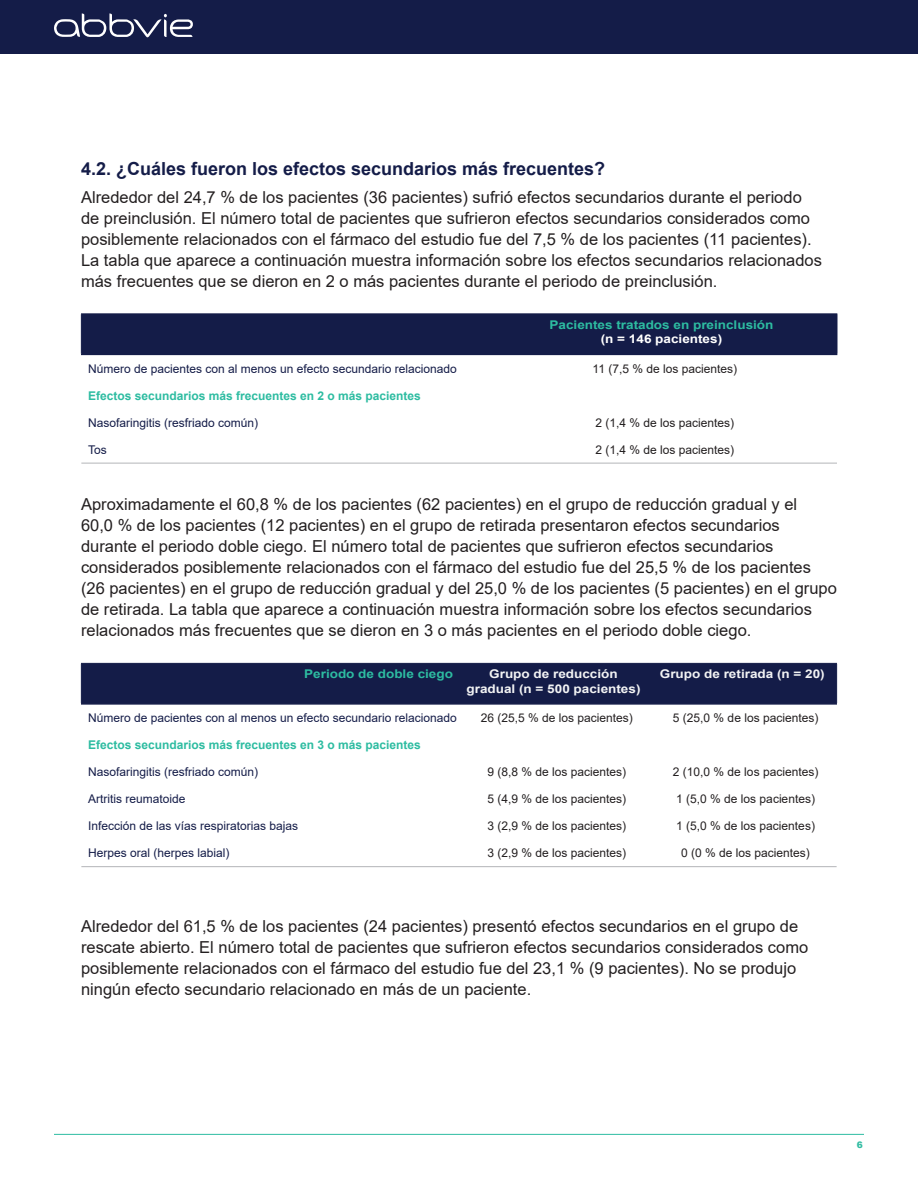
<style>
.page{position:relative;width:918px;height:1188px;background:#fff}
.page>*{position:absolute;margin:0;border:0;box-sizing:border-box;transform-origin:0 0}
.t1{font:700 18px "Arial";color:#141c48}
.t2{font:16.5px/21px "Arial";color:#231f20}
.t3{font:12px "Arial";color:#231f20}
.t4{font:12px "Arial";color:#141c48}
.t5{font:700 12px "Arial";color:#2dbca1}
.t6{font:700 12px/14.4px "Arial";color:#f2f3f4;text-align:center;scale:1.13 1}
.t7{font:700 12px "Arial";color:#2dbca1;scale:1.13 1}
.t8{font:700 12px "Arial";color:#fff;scale:1.13 1}
.t9{font:900 9px "Arial";color:#33bda3}
</style>
<div class="page">
<div style="left:0;top:0;width:918px;height:54px;background:#141c48"></div>
<svg style="left:54px;top:13px;width:139px;height:24px"></svg>
<hr style="left:54px;top:1134px;width:810px;height:1px;background:#2ebca2">
<div style="left:82px;top:315px;width:755px;height:39px;background:#141c48"></div>
<hr style="left:81px;top:314px;width:405px;height:1px;background:#141c48">
<hr style="left:81px;top:314px;width:1px;height:40px;background:#141c48">
<hr style="left:486px;top:314px;width:351px;height:1px;background:#141c48">
<hr style="left:837px;top:314px;width:1px;height:40px;background:#141c48">
<hr style="left:81px;top:354px;width:405px;height:1px;background:#141c48">
<hr style="left:486px;top:354px;width:351px;height:1px;background:#141c48">
<hr style="left:81px;top:463px;width:405px;height:1px;background:#bcbdc0">
<hr style="left:486px;top:463px;width:351px;height:1px;background:#bcbdc0">
<div style="left:82px;top:664px;width:754px;height:39px;background:#141c48"></div>
<hr style="left:81px;top:663px;width:378px;height:1px;background:#141c48">
<hr style="left:81px;top:664px;width:1px;height:39px;background:#141c48">
<hr style="left:459px;top:663px;width:189px;height:1px;background:#141c48">
<hr style="left:648px;top:663px;width:189px;height:1px;background:#141c48">
<hr style="left:836px;top:664px;width:1px;height:39px;background:#141c48">
<hr style="left:647px;top:664px;width:2px;height:39px;background:#141c48">
<hr style="left:81px;top:703px;width:378px;height:2px;background:#141c48">
<hr style="left:459px;top:703px;width:189px;height:2px;background:#141c48">
<hr style="left:648px;top:703px;width:189px;height:2px;background:#141c48">
<hr style="left:81px;top:866px;width:378px;height:1px;background:#bcbdc0">
<hr style="left:459px;top:866px;width:189px;height:1px;background:#bcbdc0">
<hr style="left:648px;top:866px;width:189px;height:1px;background:#bcbdc0">
<p class="t1" style="left:81px;top:156px;width:526px">4.2. ¿Cuáles fueron los efectos secundarios más frecuentes?</p>
<p class="t2" style="left:81px;top:186px;width:743px">Alrededor del 24,7 % de los pacientes (36 pacientes) sufrió efectos secundarios durante el periodo de preinclusión. El número total de pacientes que sufrieron efectos secundarios considerados como posiblemente relacionados con el fármaco del estudio fue del 7,5 % de los pacientes (11 pacientes).<br>La tabla que aparece a continuación muestra información sobre los efectos secundarios relacionados más frecuentes que se dieron en 2 o más pacientes durante el periodo de preinclusión.</p>
<p class="t7" style="left:550px;top:316px;width:200px">Pacientes tratados en preinclusión</p>
<p class="t8" style="left:601px;top:330px;width:109px">(n = 146 pacientes)</p>
<p class="t4" style="left:88px;top:361px;width:370px">Número de pacientes con al menos un efecto secundario relacionado</p>
<p class="t3" style="left:593px;top:361px;width:146px">11 (7,5 % de los pacientes)</p>
<p class="t5" style="left:88px;top:387px;width:334px">Efectos secundarios más frecuentes en 2 o más pacientes</p>
<p class="t4" style="left:88px;top:415px;width:172px">Nasofaringitis (resfriado común)</p>
<p class="t3" style="left:595px;top:415px;width:140px">2 (1,4 % de los pacientes)</p>
<p class="t4" style="left:88px;top:441px;width:20px">Tos</p>
<p class="t3" style="left:595px;top:441px;width:140px">2 (1,4 % de los pacientes)</p>
<p class="t2" style="left:81px;top:494px;width:757px">Aproximadamente el 60,8 % de los pacientes (62 pacientes) en el grupo de reducción gradual y el<br>60,0 % de los pacientes (12 pacientes) en el grupo de retirada presentaron efectos secundarios durante el periodo doble ciego. El número total de pacientes que sufrieron efectos secundarios considerados posiblemente relacionados con el fármaco del estudio fue del 25,5 % de los pacientes (26 pacientes) en el grupo de reducción gradual y del 25,0 % de los pacientes (5 pacientes) en el grupo de retirada. La tabla que aparece a continuación muestra información sobre los efectos secundarios relacionados más frecuentes que se dieron en 3 o más pacientes en el periodo doble ciego.</p>
<p class="t7" style="left:304px;top:665px;width:133px">Periodo de doble ciego</p>
<p class="t6" style="left:467px;top:667px;width:155px">Grupo de reducción gradual (n = 500 pacientes)</p>
<p class="t6" style="left:660px;top:667px;width:147px">Grupo de retirada (n = 20)</p>
<p class="t4" style="left:88px;top:710px;width:370px">Número de pacientes con al menos un efecto secundario relacionado</p>
<p class="t3" style="left:481px;top:710px;width:154px">26 (25,5 % de los pacientes)</p>
<p class="t3" style="left:673px;top:710px;width:147px">5 (25,0 % de los pacientes)</p>
<p class="t5" style="left:88px;top:737px;width:334px">Efectos secundarios más frecuentes en 3 o más pacientes</p>
<p class="t4" style="left:88px;top:764px;width:172px">Nasofaringitis (resfriado común)</p>
<p class="t3" style="left:487px;top:764px;width:140px">9 (8,8 % de los pacientes)</p>
<p class="t3" style="left:673px;top:764px;width:147px">2 (10,0 % de los pacientes)</p>
<p class="t4" style="left:88px;top:791px;width:99px">Artritis reumatoide</p>
<p class="t3" style="left:487px;top:791px;width:140px">5 (4,9 % de los pacientes)</p>
<p class="t3" style="left:676px;top:791px;width:140px">1 (5,0 % de los pacientes)</p>
<p class="t4" style="left:88px;top:818px;width:212px">Infección de las vías respiratorias bajas</p>
<p class="t3" style="left:487px;top:818px;width:140px">3 (2,9 % de los pacientes)</p>
<p class="t3" style="left:676px;top:818px;width:140px">1 (5,0 % de los pacientes)</p>
<p class="t4" style="left:88px;top:845px;width:143px">Herpes oral (herpes labial)</p>
<p class="t3" style="left:487px;top:845px;width:140px">3 (2,9 % de los pacientes)</p>
<p class="t3" style="left:681px;top:845px;width:130px">0 (0 % de los pacientes)</p>
<p class="t2" style="left:81px;top:915px;width:729px">Alrededor del 61,5 % de los pacientes (24 pacientes) presentó efectos secundarios en el grupo de rescate abierto. El número total de pacientes que sufrieron efectos secundarios considerados como posiblemente relacionados con el fármaco del estudio fue del 23,1 % (9 pacientes). No se produjo ningún efecto secundario relacionado en más de un paciente.</p>
<p class="t9" style="left:857px;top:1139px;width:8px">6</p>
</div>
